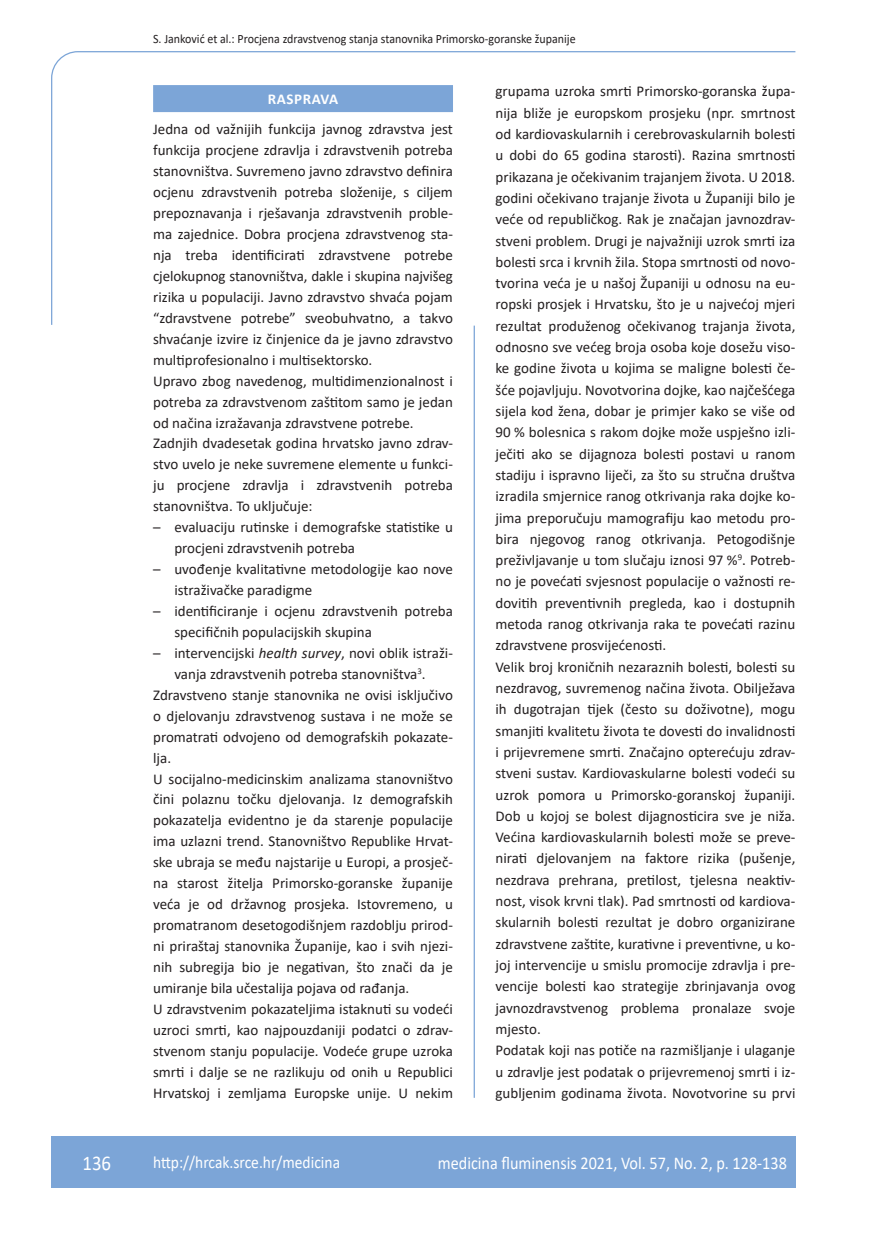
<style>
.page{position:relative;width:872px;height:1234px;background:#fff}
.page>*{position:absolute;margin:0;border:0;box-sizing:border-box;transform-origin:0 0}
.t1{font:21px "Calibri";color:#fff;scale:.9 1}
.t2{font:18px "Calibri";color:#fff;scale:.9 1}
.t3{font:17.25px "Calibri";color:#fff;scale:.9 1}
.osnovni_tekst{font:15px/21.3px "Calibri";color:#231f20;text-align:justify}
.naslov_ruler{font:700 15px "Calibri";letter-spacing:.04em;color:#fff}
.glava{font:12.75px "Calibri";color:#231f20;scale:.94 1}
.s1{font-style:italic}
</style>
<div class="page">
<svg style="left:51px;top:51px;width:745px;height:274px"></svg>
<hr style="left:473px;top:325px;width:2px;height:772px;background:#7ca5d7">
<div style="left:51px;top:1135px;width:744px;height:51px;background:#7ca5d7"></div>
<div style="left:153px;top:85px;width:300px;height:27px;background:#7ca5d7"></div>
<p class="glava" style="left:153px;top:29px;width:451px">S. Janković et al.: Procjena zdravstvenog stanja stanovnika Primorsko-goranske županije</p>
<p class="naslov_ruler" style="left:268px;top:88px;width:72px">RASPRAVA</p>
<p class="osnovni_tekst" style="left:153px;top:118px;width:301px">Jedna od važnijih funkcija javnog zdravstva jest funkcija procjene zdravlja i zdravstvenih potreba stanovništva. Suvremeno javno zdravstvo definira ocjenu zdravstvenih potreba složenije, s ciljem prepoznavanja i rješavanja zdravstvenih proble&shy;ma zajednice. Dobra procjena zdravstvenog sta&shy;nja treba identificirati zdravstvene potrebe cjelokupnog stanovništva, dakle i skupina najvišeg rizika u populaciji. Javno zdravstvo shvaća pojam “zdravstvene potrebe” sveobuhvatno, a takvo shvaćanje izvire iz činjenice da je javno zdravstvo multiprofesionalno i multisektorsko.</p>
<p class="osnovni_tekst" style="left:153px;top:369px;width:301px">Upravo zbog navedenog, multidimenzionalnost i potreba za zdravstvenom zaštitom samo je jedan od načina izražavanja zdravstvene potrebe.</p>
<p class="osnovni_tekst" style="left:153px;top:432px;width:301px">Zadnjih dvadesetak godina hrvatsko javno zdrav&shy;stvo uvelo je neke suvremene elemente u funkci&shy;ju procjene zdravlja i zdravstvenih potreba stanovništva. To uključuje:</p>
<p class="osnovni_tekst" style="left:174px;top:516px;width:280px;text-indent:-21px">– evaluaciju rutinske i demografske statistike u procjeni zdravstvenih potreba</p>
<p class="osnovni_tekst" style="left:174px;top:558px;width:280px;text-indent:-21px">– uvođenje kvalitativne metodologije kao nove istraživačke paradigme</p>
<p class="osnovni_tekst" style="left:174px;top:600px;width:280px;text-indent:-21px">– identificiranje i ocjenu zdravstvenih potreba specifičnih populacijskih skupina</p>
<p class="osnovni_tekst" style="left:153px;top:642px;width:301px;text-align:center">– intervencijski <span class="s1">health survey</span>, novi oblik istraži&shy;vanja zdravstvenih potreba stanovništva<sup>3</sup>.</p>
<p class="osnovni_tekst" style="left:153px;top:683px;width:301px">Zdravstveno stanje stanovnika ne ovisi isključivo o djelovanju zdravstvenog sustava i ne može se promatrati odvojeno od demografskih pokazate&shy;lja.</p>
<p class="osnovni_tekst" style="left:153px;top:767px;width:301px">U socijalno-medicinskim analizama stanovništvo čini polaznu točku djelovanja. Iz demografskih pokazatelja evidentno je da starenje populacije ima uzlazni trend. Stanovništvo Republike Hrvat&shy;ske ubraja se među najstarije u Europi, a prosječ&shy;na starost žitelja Primorsko-goranske županije veća je od državnog prosjeka. Istovremeno, u promatranom desetogodišnjem razdoblju prirod&shy;ni priraštaj stanovnika Županije, kao i svih njezi&shy;nih subregija bio je negativan, što znači da je umiranje bila učestalija pojava od rađanja.</p>
<p class="osnovni_tekst" style="left:153px;top:997px;width:301px">U zdravstvenim pokazateljima istaknuti su vodeći uzroci smrti, kao najpouzdaniji podatci o zdrav&shy;stvenom stanju populacije. Vodeće grupe uzroka smrti i dalje se ne razlikuju od onih u Republici Hrvatskoj i zemljama Europske unije. U nekim</p>
<p class="osnovni_tekst" style="left:495px;top:80px;width:301px">grupama uzroka smrti Primorsko-goranska župa&shy;nija bliže je europskom prosjeku (npr. smrtnost od kardiovaskularnih i cerebrovaskularnih bolesti u dobi do 65 godina starosti). Razina smrtnosti prikazana je očekivanim trajanjem života. U 2018. godini očekivano trajanje života u Županiji bilo je veće od republičkog. Rak je značajan javnozdrav&shy;stveni problem. Drugi je najvažniji uzrok smrti iza bolesti srca i krvnih žila. Stopa smrtnosti od novo&shy;tvorina veća je u našoj Županiji u odnosu na eu&shy;ropski prosjek i Hrvatsku, što je u najvećoj mjeri rezultat produženog očekivanog trajanja života, odnosno sve većeg broja osoba koje dosežu viso&shy;ke godine života u kojima se maligne bolesti če&shy;šće pojavljuju. Novotvorina dojke, kao najčešćega sijela kod žena, dobar je primjer kako se više od 90 % bolesnica s rakom dojke može uspješno izli&shy;ječiti ako se dijagnoza bolesti postavi u ranom stadiju i ispravno liječi, za što su stručna društva izradila smjernice ranog otkrivanja raka dojke ko&shy;jima preporučuju mamografiju kao metodu pro&shy;bira njegovog ranog otkrivanja. Petogodišnje preživljavanje u tom slučaju iznosi 97 %<sup>9</sup>. Potreb&shy;no je povećati svjesnost populacije o važnosti re&shy;dovitih preventivnih pregleda, kao i dostupnih metoda ranog otkrivanja raka te povećati razinu zdravstvene prosvijećenosti.</p>
<p class="osnovni_tekst" style="left:495px;top:655px;width:301px">Velik broj kroničnih nezaraznih bolesti, bolesti su nezdravog, suvremenog načina života. Obilježava ih dugotrajan tijek (često su doživotne), mogu smanjiti kvalitetu života te dovesti do invalidnosti i prijevremene smrti. Značajno opterećuju zdrav&shy;stveni sustav. Kardiovaskularne bolesti vodeći su uzrok pomora u Primorsko-goranskoj županiji.<br>Dob u kojoj se bolest dijagnosticira sve je niža.<br>Većina kardiovaskularnih bolesti može se preve&shy;nirati djelovanjem na faktore rizika (pušenje, nezdrava prehrana, pretilost, tjelesna neaktiv&shy;nost, visok krvni tlak). Pad smrtnosti od kardiova&shy;skularnih bolesti rezultat je dobro organizirane zdravstvene zaštite, kurativne i preventivne, u ko&shy;joj intervencije u smislu promocije zdravlja i pre&shy;vencije bolesti kao strategije zbrinjavanja ovog javnozdravstvenog problema pronalaze svoje mjesto.</p>
<p class="osnovni_tekst" style="left:495px;top:1038px;width:301px">Podatak koji nas potiče na razmišljanje i ulaganje u zdravlje jest podatak o prijevremenoj smrti i iz&shy;gubljenim godinama života. Novotvorine su prvi</p>
<p class="t1" style="left:82px;top:1147px;width:33px">136</p>
<p class="t3" style="left:153px;top:1149px;width:209px">http://hrcak.srce.hr/medicina</p>
<p class="t2" style="left:438px;top:1149px;width:389px">medicina fluminensis 2021, Vol. 57, No. 2, p. 128-138</p>
</div>
